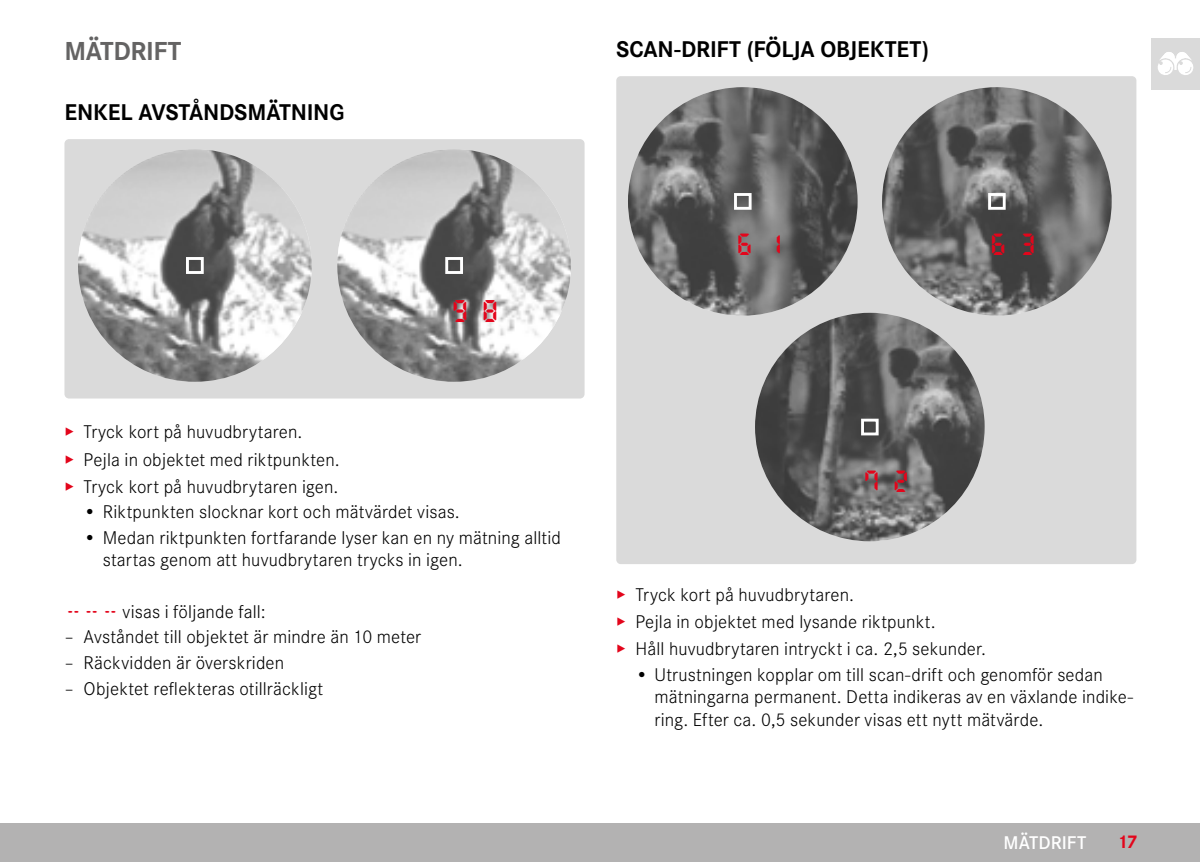
<style>
.page{position:relative;width:1200px;height:862px;background:#fff}
.page>*{position:absolute;margin:0;border:0;box-sizing:border-box;transform-origin:0 0}
.t1{font:32.18px "Digital Dismay";color:#e3051b}
.t2{font:31.28px "Digital Dismay";color:#e3051b}
.Heading____Chapter{font:700 27px "Corporate S";letter-spacing:-.015em;color:#646363}
.Heading____Heading_0{font:700 23.62px "Corporate S";letter-spacing:-.01em;color:#000}
.Text____Body_Text{font:300 19.12px/22.3px "Corporate S";letter-spacing:.005em;color:#000}
.t3{font:600 19.12px "Corporate S";letter-spacing:.005em;color:#fff}
.t4{font:700 19.12px "Corporate S";color:#e3051b}
.s1{color:#e3051b}
.s2{font-family:"Digital Dismay";font-weight:400;font-size:18px;color:#e3051b}
</style>
<div class="page">
<div style="left:0;top:823px;width:1199px;height:38px;background:#b3b2b2"></div>
<div style="left:1151px;top:38px;width:48px;height:51px;background:#dadada"></div>
<svg style="left:1158px;top:52px;width:35px;height:23px"></svg>
<div style="left:64px;top:139px;width:520px;height:259px;background:#dadada;border-radius:5px"></div>
<img style="left:78px;top:149px;width:234px;height:232px">
<img style="left:337px;top:149px;width:234px;height:232px">
<div style="left:186px;top:257px;width:18px;height:17px;border:3px solid #fff"></div>
<div style="left:445px;top:257px;width:18px;height:17px;border:3px solid #fff"></div>
<div style="left:616px;top:76px;width:520px;height:487px;background:#dadada;border-radius:4px"></div>
<img style="left:627px;top:87px;width:230px;height:228px;border-radius:114px">
<img style="left:881px;top:87px;width:230px;height:228px;border-radius:114px">
<img style="left:754px;top:312px;width:230px;height:229px;border-radius:114px">
<div style="left:733px;top:193px;width:18px;height:17px;border:3px solid #fff"></div>
<div style="left:860px;top:418px;width:18px;height:17px;border:3px solid #fff"></div>
<div style="left:987px;top:193px;width:18px;height:17px;border:3px solid #fff"></div>
<p class="Heading____Chapter" style="left:64px;top:29px;width:118px">MÄTDRIFT</p>
<p class="Heading____Heading_0" style="left:64px;top:93px;width:281px">ENKEL AVSTÅNDSMÄTNING</p>
<p class="t1" style="left:453px;top:295px;width:46px">9 8</p>
<p class="Text____Body_Text" style="left:64px;top:419px;width:239px"><span class="s1">▸</span> Tryck kort på huvudbrytaren.</p>
<p class="Text____Body_Text" style="left:64px;top:447px;width:277px"><span class="s1">▸</span> Pejla in objektet med riktpunkten.</p>
<p class="Text____Body_Text" style="left:64px;top:474px;width:275px"><span class="s1">▸</span> Tryck kort på huvudbrytaren igen.</p>
<p class="Text____Body_Text" style="left:84px;top:499px;width:377px">• Riktpunkten slocknar kort och mätvärdet visas.</p>
<p class="Text____Body_Text" style="left:103px;top:525px;width:459px;text-indent:-19px">• Medan riktpunkten fortfarande lyser kan en ny mätning alltid startas genom att huvudbrytaren trycks in igen.</p>
<p class="Text____Body_Text" style="left:67px;top:598px;width:200px"><span class="s2">- - -</span> visas i följande fall:</p>
<p class="Text____Body_Text" style="left:64px;top:624px;width:358px">– Avståndet till objektet är mindre än 10 meter</p>
<p class="Text____Body_Text" style="left:64px;top:650px;width:221px">– Räckvidden är överskriden</p>
<p class="Text____Body_Text" style="left:64px;top:675px;width:260px">– Objektet reflekteras otillräckligt</p>
<p class="Heading____Heading_0" style="left:616px;top:30px;width:314px">SCAN-DRIFT (FÖLJA OBJEKTET)</p>
<p class="t2" style="left:738px;top:228px;width:45px">6 1</p>
<p class="t2" style="left:992px;top:228px;width:45px">6 3</p>
<p class="t2" style="left:865px;top:465px;width:45px">7 2</p>
<p class="Text____Body_Text" style="left:616px;top:582px;width:239px"><span class="s1">▸</span> Tryck kort på huvudbrytaren.</p>
<p class="Text____Body_Text" style="left:616px;top:609px;width:321px"><span class="s1">▸</span> Pejla in objektet med lysande riktpunkt.</p>
<p class="Text____Body_Text" style="left:616px;top:636px;width:371px"><span class="s1">▸</span> Håll huvudbrytaren intryckt i ca. 2,5 sekunder.</p>
<p class="Text____Body_Text" style="left:654px;top:661px;width:480px;text-indent:-19px">• Utrustningen kopplar om till scan-drift och genomför sedan mätningarna permanent. Detta indikeras av en växlande indike&shy;ring. Efter ca. 0,5 sekunder visas ett nytt mätvärde.</p>
<p class="t3" style="left:1003px;top:827px;width:84px">MÄTDRIFT</p>
<p class="t4" style="left:1116px;top:826px;width:22px">17</p>
</div>
